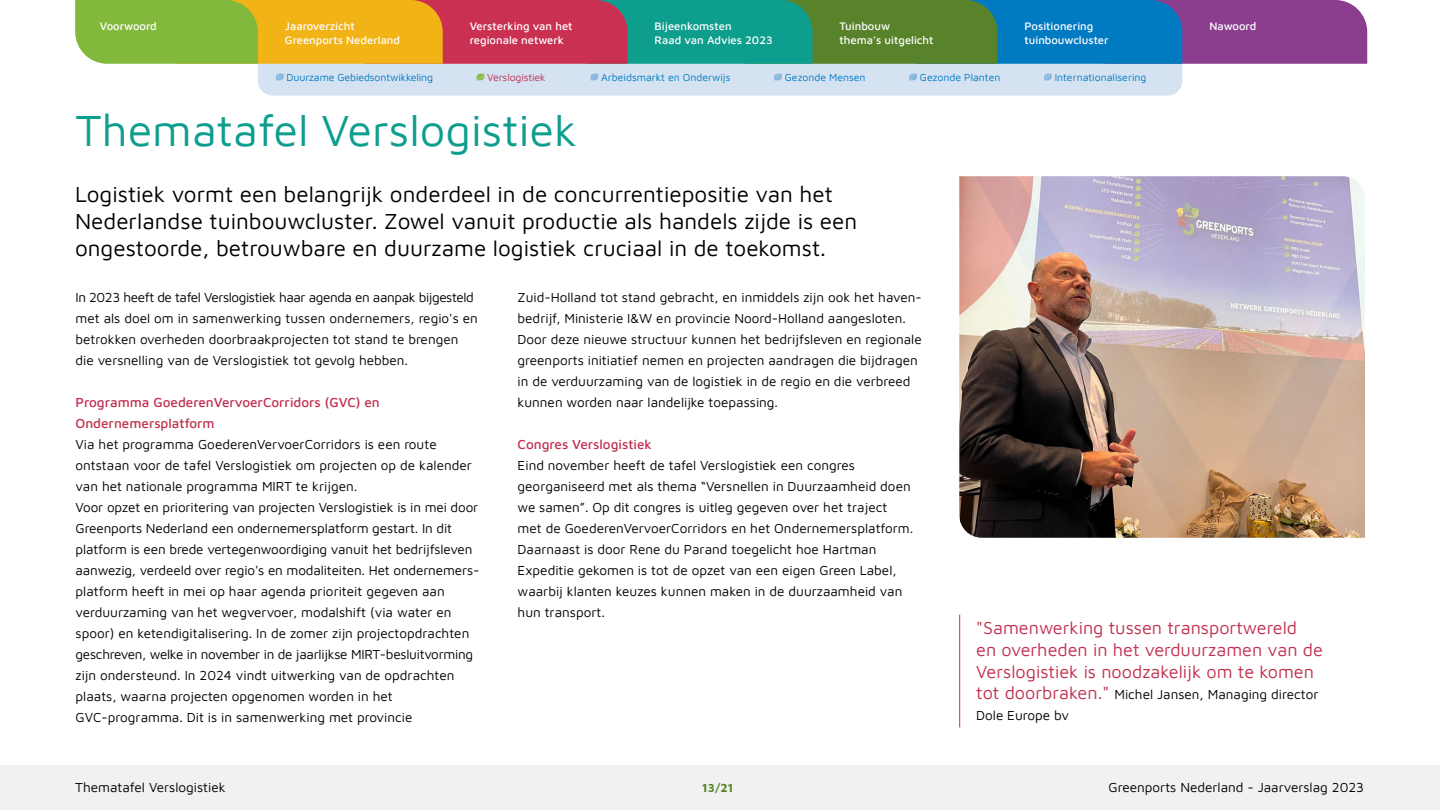
<style>
.page{position:relative;width:1440px;height:810px;background:#fff}
.page>*{position:absolute;margin:0;border:0;box-sizing:border-box;transform-origin:0 0}
.t1{font:45px "Maven Pro";color:#0e9e8e}
.t2{font:22.5px/27px "Maven Pro";color:#000}
.t3{font:18px/21.6px "Maven Pro";color:#c2304f}
.t4{font:13.5px/21px "Maven Pro";color:#000}
.t5{font:500 13.5px/21px "Maven Pro";color:#c2304f}
.t6{font:700 12px "Maven Pro";color:#59832b}
.t7{font:500 11.25px/13.5px "Maven Pro";color:#fff}
.t8{font:10.5px "Maven Pro";color:#007ac1}
.t9{font:10.5px "Maven Pro";letter-spacing:-.01em;color:#c2304f}
.s1{font-size:18px;color:#c2304f}
</style>
<div class="page">
<div style="left:0;top:765px;width:1440px;height:45px;background:#f2f1f1"></div>
<hr style="left:959px;top:615px;width:1px;height:112px;background:#c2304f">
<img style="left:959px;top:176px;width:406px;height:362px">
<div style="left:258px;top:64px;width:924px;height:32px;background:#d4e2f2"></div>
<div style="left:276px;top:71px;width:176px;height:10px;background:#d4e2f2"></div>
<svg style="left:276px;top:74px;width:8px;height:6px"></svg>
<div style="left:477px;top:71px;width:70px;height:10px;background:#d4e2f2"></div>
<svg style="left:477px;top:74px;width:8px;height:6px"></svg>
<div style="left:774px;top:71px;width:92px;height:10px;background:#d4e2f2"></div>
<svg style="left:774px;top:74px;width:8px;height:6px"></svg>
<div style="left:590px;top:71px;width:141px;height:10px;background:#d4e2f2"></div>
<svg style="left:590px;top:74px;width:8px;height:6px"></svg>
<div style="left:909px;top:71px;width:91px;height:10px;background:#d4e2f2"></div>
<svg style="left:909px;top:74px;width:8px;height:6px"></svg>
<div style="left:1044px;top:71px;width:103px;height:10px;background:#d4e2f2"></div>
<svg style="left:1044px;top:74px;width:8px;height:6px"></svg>
<svg style="left:75px;top:0;width:1292px;height:64px;background:#757e63"></svg>
<p class="t7" style="left:100px;top:19px;width:58px">Voorwoord</p>
<p class="t7" style="left:285px;top:19px;width:117px">Jaaroverzicht<br>Greenports Nederland</p>
<p class="t7" style="left:470px;top:19px;width:104px">Versterking van het regionale netwerk</p>
<p class="t7" style="left:655px;top:19px;width:119px">Bijeenkomsten<br>Raad van Advies 2023</p>
<p class="t7" style="left:840px;top:19px;width:95px">Tuinbouw thema’s uitgelicht</p>
<p class="t7" style="left:1024px;top:19px;width:86px">Positionering tuinbouwcluster</p>
<p class="t7" style="left:1209px;top:19px;width:49px">Nawoord</p>
<p class="t8" style="left:287px;top:70px;width:148px">Duurzame Gebiedsontwikkeling</p>
<p class="t9" style="left:487px;top:70px;width:60px">Verslogistiek</p>
<p class="t8" style="left:601px;top:70px;width:131px">Arbeidsmarkt en Onderwijs</p>
<p class="t8" style="left:785px;top:70px;width:82px">Gezonde Mensen</p>
<p class="t8" style="left:920px;top:70px;width:82px">Gezonde Planten</p>
<p class="t8" style="left:1055px;top:70px;width:93px">Internationalisering</p>
<h1 class="t1" style="left:76px;top:99px;width:503px">Thematafel Verslogistiek</h1>
<h2 class="t2" style="left:75px;top:180px;width:784px">Logistiek vormt een belangrijk onderdeel in de concurrentiepositie van het<br>Nederlandse tuinbouwcluster. Zowel vanuit productie als handels zijde is een ongestoorde, betrouwbare en duurzame logistiek cruciaal in de toekomst.</h2>
<p class="t4" style="left:76px;top:286px;width:404px">In 2023 heeft de tafel Verslogistiek haar agenda en aanpak bijgesteld met als doel om in samenwerking tussen ondernemers, regio's en betrokken overheden doorbraakprojecten tot stand te brengen die versnelling van de Verslogistiek tot gevolg hebben.</p>
<p class="t5" style="left:76px;top:391px;width:306px">Programma GoederenVervoerCorridors (GVC) en<br>Ondernemersplatform</p>
<p class="t4" style="left:76px;top:433px;width:405px">Via het programma GoederenVervoerCorridors is een route ontstaan voor de tafel Verslogistiek om projecten op de kalender van het nationale programma MIRT te krijgen.<br>Voor opzet en prioritering van projecten Verslogistiek is in mei door Greenports Nederland een ondernemersplatform gestart. In dit platform is een brede vertegenwoordiging vanuit het bedrijfsleven aanwezig, verdeeld over regio's en modaliteiten. Het ondernemers&shy;platform heeft in mei op haar agenda prioriteit gegeven aan verduurzaming van het wegvervoer, modalshift (via water en spoor) en ketendigitalisering. In de zomer zijn projectopdrachten geschreven, welke in november in de jaarlijkse MIRT-besluitvorming zijn ondersteund. In 2024 vindt uitwerking van de opdrachten plaats, waarna projecten opgenomen worden in het GVC-programma. Dit is in samenwerking met provincie</p>
<p class="t4" style="left:518px;top:286px;width:406px">Zuid-Holland tot stand gebracht, en inmiddels zijn ook het haven&shy;bedrijf, Ministerie I&amp;W en provincie Noord-Holland aangesloten.<br>Door deze nieuwe structuur kunnen het bedrijfsleven en regionale greenports initiatief nemen en projecten aandragen die bijdragen in de verduurzaming van de logistiek in de regio en die verbreed kunnen worden naar landelijke toepassing.</p>
<p class="t5" style="left:518px;top:433px;width:136px">Congres Verslogistiek</p>
<p class="t4" style="left:518px;top:454px;width:397px">Eind november heeft de tafel Verslogistiek een congres georganiseerd met als thema “Versnellen in Duurzaamheid doen we samen”. Op dit congres is uitleg gegeven over het traject met de GoederenVervoerCorridors en het Ondernemersplatform.<br>Daarnaast is door Rene du Parand toegelicht hoe Hartman Expeditie gekomen is tot de opzet van een eigen Green Label, waarbij klanten keuzes kunnen maken in de duurzaamheid van hun transport.</p>
<h3 class="t3" style="left:976px;top:616px;width:348px">"Samenwerking tussen transportwereld<br>en overheden in het verduurzamen van de<br>Verslogistiek is noodzakelijk om te komen</h3>
<p class="t4" style="left:976px;top:683px;width:344px"><span class="s1">tot doorbraken."</span> Michel Jansen, Managing director<br>Dole Europe bv</p>
<p class="t4" style="left:75px;top:776px;width:152px">Thematafel Verslogistiek</p>
<p class="t6" style="left:702px;top:779px;width:33px">13/21</p>
<p class="t4" style="left:1109px;top:776px;width:257px">Greenports Nederland - Jaarverslag 2023</p>
</div>
